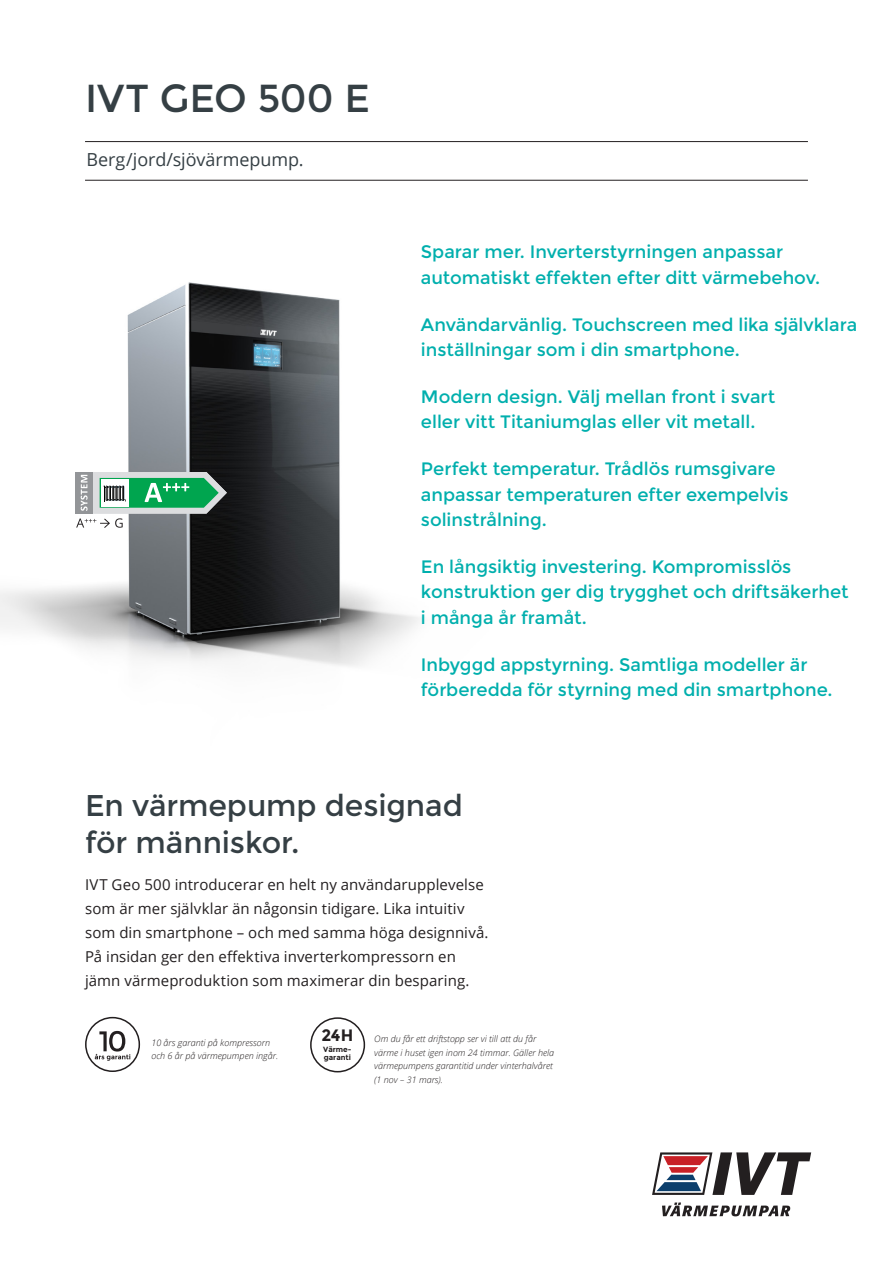
<style>
.page{position:relative;width:893px;height:1263px;background:#fff}
.page>*{position:absolute;margin:0;border:0;box-sizing:border-box;transform-origin:0 0}
.Rubrik{font:39px "Montserrat";color:#353f44}
.Rubrik-2{font:30px/37.5px "Montserrat";letter-spacing:-.005em;color:#353f44}
.Tabell_-_rubrik_II{font:18px/25.5px "Montserrat";color:#00afad}
.Rubrik-3{font:18px "Open Sans";letter-spacing:-.005em;color:#353f44}
.Tabell_-_rubrik_II-2{font:700 16.5px "Montserrat";color:#231f20}
.Rubrik-4{font:15px/24px "Open Sans";letter-spacing:.005em;color:#231f20}
.Tabell_Slut{font:italic 300 9px/13.5px "Open Sans";color:#231f20}
.Tabell_-_rubrik_II-3{font:700 7.5px/8.7px "Montserrat";color:#231f20}
</style>
<div class="page">
<img style="left:0;top:282px;width:420px;height:384px">
<svg style="left:652px;top:1152px;width:159px;height:43px"></svg>
<svg style="left:662px;top:1202px;width:128px;height:14px"></svg>
<div style="left:75px;top:472px;width:18px;height:42px;background:#939598"></div>
<svg style="left:76px;top:472px;width:151px;height:56px"></svg>
<hr style="left:85px;top:141px;width:723px;height:1px;background:#231f20">
<hr style="left:85px;top:180px;width:723px;height:1px;background:#231f20">
<svg style="left:85px;top:1017px;width:55px;height:55px"></svg>
<svg style="left:310px;top:1017px;width:55px;height:55px"></svg>
<p class="Rubrik" style="left:85px;top:76px;width:286px">IVT GEO 500 E</p>
<p class="Rubrik-3" style="left:86px;top:147px;width:219px">Berg/jord/sjövärmepump.</p>
<p class="Tabell_-_rubrik_II" style="left:421px;top:239px;width:401px">Sparar mer. Inverterstyrningen anpassar automatiskt effekten efter ditt värmebehov.</p>
<p class="Tabell_-_rubrik_II" style="left:421px;top:312px;width:438px">Användarvänlig. Touchscreen med lika självklara inställningar som i din smartphone.</p>
<p class="Tabell_-_rubrik_II" style="left:421px;top:384px;width:356px">Modern design. Välj mellan front i svart eller vitt Titaniumglas eller vit metall.</p>
<p class="Tabell_-_rubrik_II" style="left:421px;top:456px;width:369px">Perfekt temperatur. Trådlös rumsgivare anpassar temperaturen efter exempelvis solinstrålning.</p>
<p class="Tabell_-_rubrik_II" style="left:421px;top:554px;width:429px">En långsiktig investering. Kompromisslös konstruktion ger dig trygghet och driftsäkerhet i många år framåt.</p>
<p class="Tabell_-_rubrik_II" style="left:421px;top:652px;width:413px">Inbyggd appstyrning. Samtliga modeller är förberedda för styrning med din smartphone.</p>
<p class="Rubrik-2" style="left:85px;top:787px;width:379px">En värmepump designad för människor.</p>
<p class="Rubrik-4" style="left:85px;top:872px;width:405px">IVT Geo 500 introducerar en helt ny användarupplevelse som är mer självklar än någonsin tidigare. Lika intuitiv som din smartphone – och med samma höga designnivå.<br>På insidan ger den effektiva inverterkompressorn en jämn värmeproduktion som maximerar din besparing.</p>
<p class="Tabell_-_rubrik_II-2" style="left:321px;top:1025px;width:34px">24 H</p>
<p class="Tabell_-_rubrik_II-3" style="left:323px;top:1045px;width:30px">Värme&shy;garanti</p>
<p class="Tabell_Slut" style="left:151px;top:1035px;width:128px">10 års garanti på kompressorn och 6 år på värmepumpen ingår.</p>
<p class="Tabell_Slut" style="left:374px;top:1032px;width:182px">Om du får ett driftstopp ser vi till att du får värme i huset igen inom 24 timmar. Gäller hela värmepumpens garantitid under vinterhalvåret (1 nov – 31 mars).</p>
</div>
